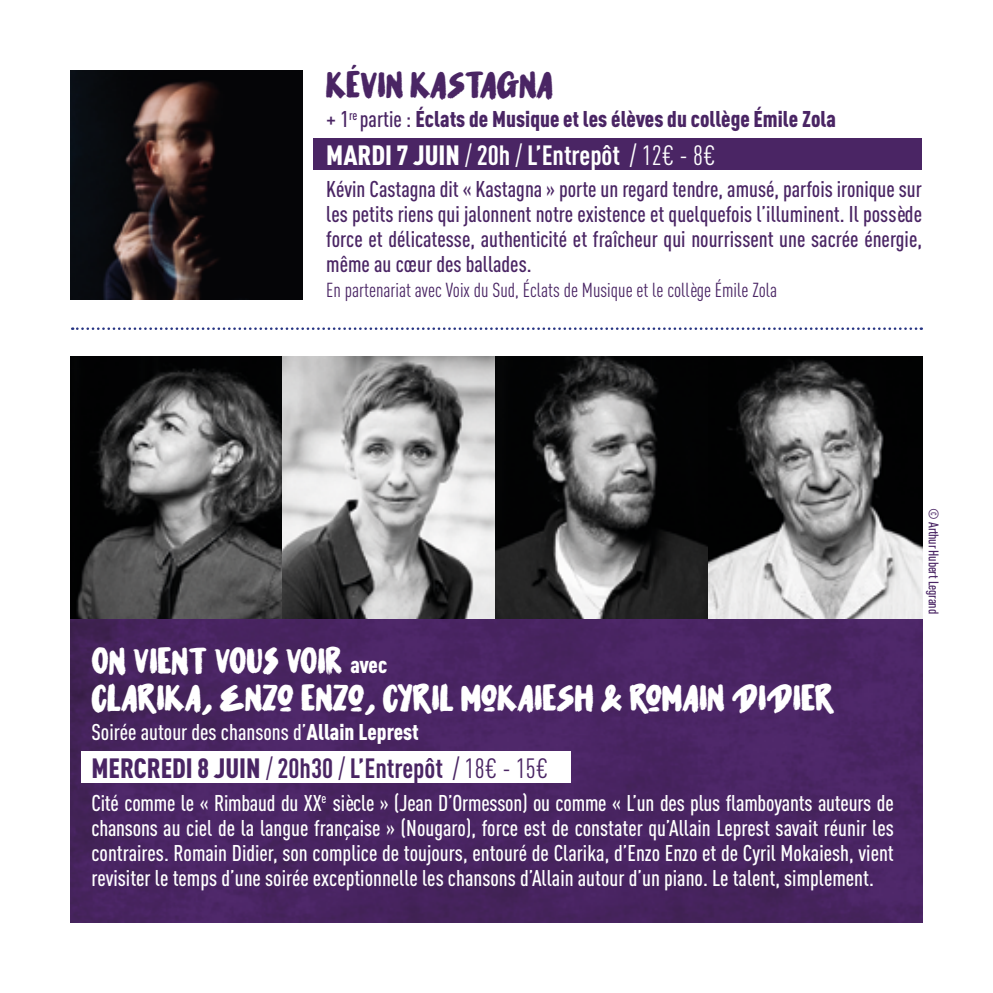
<style>
.page{position:relative;width:993px;height:993px;background:#fff}
.page>*{position:absolute;margin:0;border:0;box-sizing:border-box;transform-origin:0 0}
.t1{font:italic 37.5px/37.5px "Hot Sauce";letter-spacing:-.01em;color:#fff}
.t2{font:italic 37.5px "Hot Sauce";letter-spacing:-.01em;color:#4a2564}
.t3{font:700 27.5px "DIN Cond";color:#4a2564}
.t4{font:700 27.5px "DIN Cond";color:#fff}
.t5{font:500 22.5px/25px "DIN Cond";color:#fff;text-align:justify}
.t6{font:500 22.5px/25px "DIN Cond";color:#4a2564;text-align:justify}
.t7{font:900 22.5px "DIN Cond";color:#4a2564}
.t8{font:20px "DIN Cond";color:#4a2564}
.t9{font:500 13.75px "DIN Cond";letter-spacing:-.02em;color:#4a2564}
.s1{font-weight:500}
.s2{font-weight:900}
.s3{font-weight:400}
.s4{font-family:"DIN Cond";font-weight:900;font-style:normal;font-size:22.5px}
</style>
<div class="page">
<img style="left:71px;top:618px;width:850px;height:303px">
<img style="left:71px;top:71px;width:231px;height:228px">
<svg style="left:72px;top:327px;width:849px;height:3px"></svg>
<div style="left:314px;top:138px;width:607px;height:32px;background:#4a2564"></div>
<div style="left:81px;top:751px;width:489px;height:31px;background:#fff"></div>
<img style="left:71px;top:356px;width:850px;height:262px">
<h1 class="t2" style="left:326px;top:65px;width:229px">KÉVIN KASTAGNA</h1>
<p class="t7" style="left:326px;top:105px;width:511px"><span class="s1">+ 1</span><sup>re</sup> <span class="s1">partie :</span> Éclats de Musique et les élèves du collège Émile Zola</p>
<p class="t4" style="left:326px;top:138px;width:390px"><span class="s2">MARDI 7 JUIN</span> <span class="s3">/</span> 20h <span class="s3">/</span> L’Entrepôt <span class="s3">/ 12€ - 8€</span></p>
<p class="t6" style="left:326px;top:176px;width:597px">Kévin Castagna dit « Kastagna » porte un regard tendre, amusé, parfois ironique sur les petits riens qui jalonnent notre existence et quelquefois l’illuminent. Il possède force et délicatesse, authenticité et fraîcheur qui nourrissent une sacrée énergie, même au cœur des ballades.</p>
<p class="t8" style="left:326px;top:278px;width:452px">En partenariat avec Voix du Sud, Éclats de Musique et le collège Émile Zola</p>
<h1 class="t1" style="left:91px;top:640px;width:744px">ON VIENT VOUS VOIR <span class="s4">avec<br></span>CLARIKA, ENZO ENZO, CYRIL MOKAIESH &amp; ROMAIN DIDIER</h1>
<p class="t5" style="left:91px;top:719px;width:329px">Soirée autour des chansons d’<span class="s2">Allain Leprest</span></p>
<p class="t3" style="left:91px;top:751px;width:458px"><span class="s2">MERCREDI 8 JUIN</span> <span class="s3">/</span> 20h30 <span class="s3">/</span> L’Entrepôt <span class="s3">/ 18€ - 15€</span></p>
<p class="t5" style="left:91px;top:789px;width:803px">Cité comme le « Rimbaud du XX<sup>e</sup> siècle » (Jean D’Ormesson) ou comme « L’un des plus flamboyants auteurs de chansons au ciel de la langue française » (Nougaro), force est de constater qu’Allain Leprest savait réunir les contraires. Romain Didier, son complice de toujours, entouré de Clarika, d’Enzo Enzo et de Cyril Mokaiesh, vient revisiter le temps d’une soirée exceptionnelle les chansons d’Allain autour d’un piano. Le talent, simplement.</p>
<p class="t9" style="left:941px;top:508px;width:107px;rotate:90deg">© Arthur Hubert Legrand</p>
</div>
